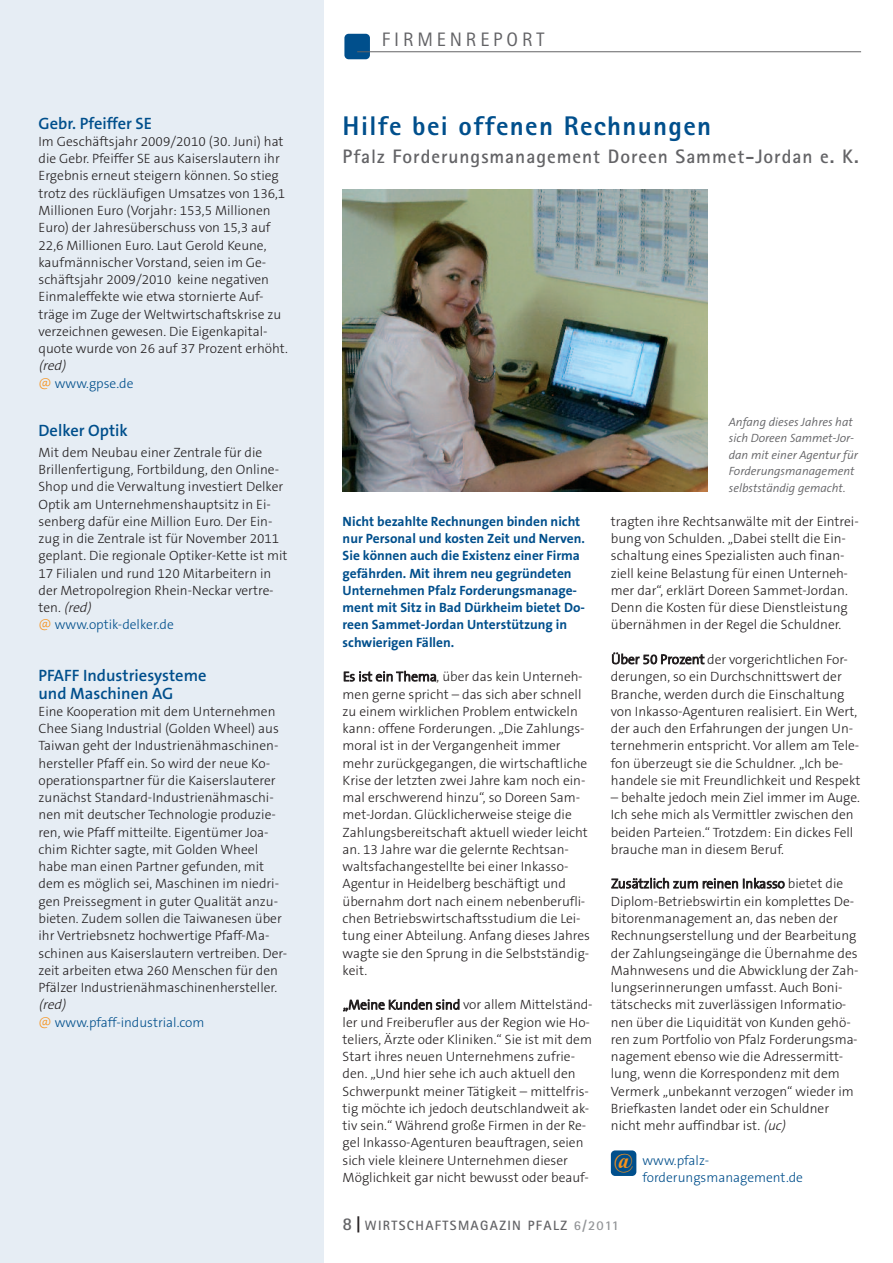
<style>
.page{position:relative;width:893px;height:1263px;background:#fff}
.page>*{position:absolute;margin:0;border:0;box-sizing:border-box;transform-origin:0 0}
.t1{font:800 27px "Rotis Sans Serif";letter-spacing:.05em;color:#004f8c}
.t2{font:italic 700 21px "Times New Roman";color:#f7931d}
.t3{font:700 19.5px "Rotis Sans Serif";letter-spacing:.05em;color:#636366}
.t4{font:19.5px "Rotis Sans Serif";letter-spacing:.2em;color:#636366}
.t5{font:600 16.5px/17.2px "The Sans B6";color:#004f8c}
.t6{font:300 13.5px/17.2px "The Sans B3";color:#231f20}
.t7{font:700 13.5px/17.2px "The Sans B7";color:#004f8c}
.t8{font:300 13.5px/17.2px "The Sans B3";color:#004f8c}
.t9{font:700 13.5px "Rotis Sans Serif";letter-spacing:.1em;color:#636366}
.t10{font:italic 300 12px/16.5px "The Sans B4";color:#636366}
.s1{font-style:italic}
.s2{color:#f7931d}
.s3{color:#004f8c}
.s4{font-size:18px}
.s5{font-size:18px;color:#231f20}
.s6{color:#939598}
</style>
<div class="page">
<div style="left:0;top:0;width:323px;height:1263px;background:#e6edf4"></div>
<div style="left:344px;top:34px;width:26px;height:25px;background:#004f8c;border-radius:4px"></div>
<hr style="left:357px;top:51px;width:504px;height:1px;background:#636366">
<img style="left:343px;top:189px;width:365px;height:302px">
<div style="left:611px;top:1150px;width:25px;height:26px;background:#004f8c;border-radius:4px"></div>
<p class="t5" style="left:39px;top:115px;width:115px">Gebr. Pfeiffer SE</p>
<p class="t6" style="left:39px;top:133px;width:251px">Im Geschäftsjahr 2009/2010 (30. Juni) hat die Gebr. Pfeiffer SE aus Kaiserslautern ihr Ergebnis erneut steigern können. So stieg trotz des rückläufigen Umsatzes von 136,1<br>Millionen Euro (Vorjahr: 153,5 Millionen Euro) der Jahresüberschuss von 15,3 auf 22,6 Millionen Euro. Laut Gerold Keune, kaufmännischer Vorstand, seien im Ge&shy;schäftsjahr 2009/2010 keine negativen Einmaleffekte wie etwa stornierte Auf&shy;träge im Zuge der Weltwirtschaftskrise zu verzeichnen gewesen. Die Eigenkapital&shy;quote wurde von 26 auf 37 Prozent erhöht. <span class="s1">(red)<br></span><span class="s2">@</span> <span class="s3">www.gpse.de</span></p>
<p class="t5" style="left:39px;top:422px;width:91px">Delker Optik</p>
<p class="t6" style="left:39px;top:444px;width:251px">Mit dem Neubau einer Zentrale für die Brillenfertigung, Fortbildung, den Online-Shop und die Verwaltung investiert Delker Optik am Unternehmenshauptsitz in Ei&shy;senberg dafür eine Million Euro. Der Ein&shy;zug in die Zentrale ist für November 2011 geplant. Die regionale Optiker-Kette ist mit 17 Filialen und rund 120 Mitarbeitern in der Metropolregion Rhein-Neckar vertre&shy;ten. <span class="s1">(red)<br></span><span class="s2">@</span> <span class="s3">www.optik-delker.de</span></p>
<p class="t5" style="left:39px;top:667px;width:170px">PFAFF Industriesysteme und Maschinen AG</p>
<p class="t6" style="left:39px;top:703px;width:250px">Eine Kooperation mit dem Unternehmen Chee Siang Industrial (Golden Wheel) aus Taiwan geht der Industrienähmaschinen&shy;hersteller Pfaff ein. So wird der neue Ko&shy;operationspartner für die Kaiserslauterer zunächst Standard-Industrienähmaschi&shy;nen mit deutscher Technologie produzie&shy;ren, wie Pfaff mitteilte. Eigentümer Joa&shy;chim Richter sagte, mit Golden Wheel habe man einen Partner gefunden, mit dem es möglich sei, Maschinen im niedri&shy;gen Preissegment in guter Qualität anzu&shy;bieten. Zudem sollen die Taiwanesen über ihr Vertriebsnetz hochwertige Pfaff-Ma&shy;schinen aus Kaiserslautern vertreiben. Der&shy;zeit arbeiten etwa 260 Menschen für den Pfälzer Industrienähmaschinenhersteller. <span class="s1">(red)<br></span><span class="s2">@</span> <span class="s3">www.pfaff-industrial.com</span></p>
<p class="t4" style="left:382px;top:32px;width:164px">FIRMENREPORT</p>
<p class="t1" style="left:343px;top:117px;width:370px">Hilfe bei offenen Rechnungen</p>
<p class="t3" style="left:343px;top:150px;width:518px">Pfalz Forderungsmanagement Doreen Sammet-Jordan e. K.</p>
<p class="t7" style="left:343px;top:513px;width:244px">Nicht bezahlte Rechnungen binden nicht nur Personal und kosten Zeit und Nerven.<br>Sie können auch die Existenz einer Firma gefährden. Mit ihrem neu gegründeten Unternehmen Pfalz Forderungsmanage&shy;ment mit Sitz in Bad Dürkheim bietet Do&shy;reen Sammet-Jordan Unterstützung in schwierigen Fällen.</p>
<p class="t6" style="left:343px;top:668px;width:249px">Es ist ein Thema, über das kein Unterneh&shy;men gerne spricht – das sich aber schnell zu einem wirklichen Problem entwickeln kann: offene Forderungen. „Die Zahlungs&shy;moral ist in der Vergangenheit immer mehr zurückgegangen, die wirtschaftliche Krise der letzten zwei Jahre kam noch ein&shy;mal erschwerend hinzu“, so Doreen Sam&shy;met-Jordan. Glücklicherweise steige die Zahlungsbereitschaft aktuell wieder leicht an. 13 Jahre war die gelernte Rechtsan&shy;waltsfachangestellte bei einer Inkasso-Agentur in Heidelberg beschäftigt und übernahm dort nach einem nebenberufli&shy;chen Betriebswirtschaftsstudium die Lei&shy;tung einer Abteilung. Anfang dieses Jahres wagte sie den Sprung in die Selbstständig&shy;keit.</p>
<p class="t6" style="left:343px;top:996px;width:251px">„Meine Kunden sind vor allem Mittelständ&shy;ler und Freiberufler aus der Region wie Ho&shy;teliers, Ärzte oder Kliniken.“ Sie ist mit dem Start ihres neuen Unternehmens zufrie&shy;den. „Und hier sehe ich auch aktuell den Schwerpunkt meiner Tätigkeit – mittelfris&shy;tig möchte ich jedoch deutschlandweit ak&shy;tiv sein.“ Während große Firmen in der Re&shy;gel Inkasso-Agenturen beauftragen, seien sich viele kleinere Unternehmen dieser Möglichkeit gar nicht bewusst oder beauf-</p>
<p class="t10" style="left:729px;top:414px;width:131px">Anfang dieses Jahres hat sich Doreen Sammet-Jor&shy;dan mit einer Agentur für<br>Forderungsmanagement selbstständig gemacht.</p>
<p class="t6" style="left:611px;top:513px;width:249px">tragten ihre Rechtsanwälte mit der Eintrei&shy;bung von Schulden. „Dabei stellt die Ein&shy;schaltung eines Spezialisten auch finan&shy;ziell keine Belastung für einen Unterneh&shy;mer dar“, erklärt Doreen Sammet-Jordan.<br>Denn die Kosten für diese Dienstleistung übernähmen in der Regel die Schuldner.</p>
<p class="t6" style="left:611px;top:651px;width:251px">Über 50 Prozent der vorgerichtlichen For&shy;derungen, so ein Durchschnittswert der Branche, werden durch die Einschaltung von Inkasso-Agenturen realisiert. Ein Wert, der auch den Erfahrungen der jungen Un&shy;ternehmerin entspricht. Vor allem am Tele&shy;fon überzeugt sie die Schuldner. „Ich be&shy;handele sie mit Freundlichkeit und Respekt</p>
<p class="t6" style="left:611px;top:789px;width:251px">– behalte jedoch mein Ziel immer im Auge.<br>Ich sehe mich als Vermittler zwischen den beiden Parteien.“ Trotzdem: Ein dickes Fell brauche man in diesem Beruf.</p>
<p class="t6" style="left:611px;top:875px;width:249px">Zusätzlich zum reinen Inkasso bietet die Diplom-Betriebswirtin ein komplettes De&shy;bitorenmanagement an, das neben der Rechnungserstellung und der Bearbeitung der Zahlungseingänge die Übernahme des Mahnwesens und die Abwicklung der Zah&shy;lungserinnerungen umfasst. Auch Boni&shy;tätschecks mit zuverlässigen Informatio&shy;nen über die Liquidität von Kunden gehö&shy;ren zum Portfolio von Pfalz Forderungsma&shy;nagement ebenso wie die Adressermitt&shy;lung, wenn die Korrespondenz mit dem Vermerk „unbekannt verzogen“ wieder im Briefkasten landet oder ein Schuldner nicht mehr auffindbar ist. <span class="s1">(uc)</span></p>
<p class="t8" style="left:642px;top:1152px;width:162px">www.pfalz&shy;forderungsmanagement.de</p>
<p class="t2" style="left:614px;top:1149px;width:19px">@</p>
<p class="t9" style="left:343px;top:1221px;width:278px"><span class="s4">8</span> <span class="s5">|</span> WIRTSCHAFTSMAGAZIN PFALZ <span class="s6">6/2011</span></p>
</div>
